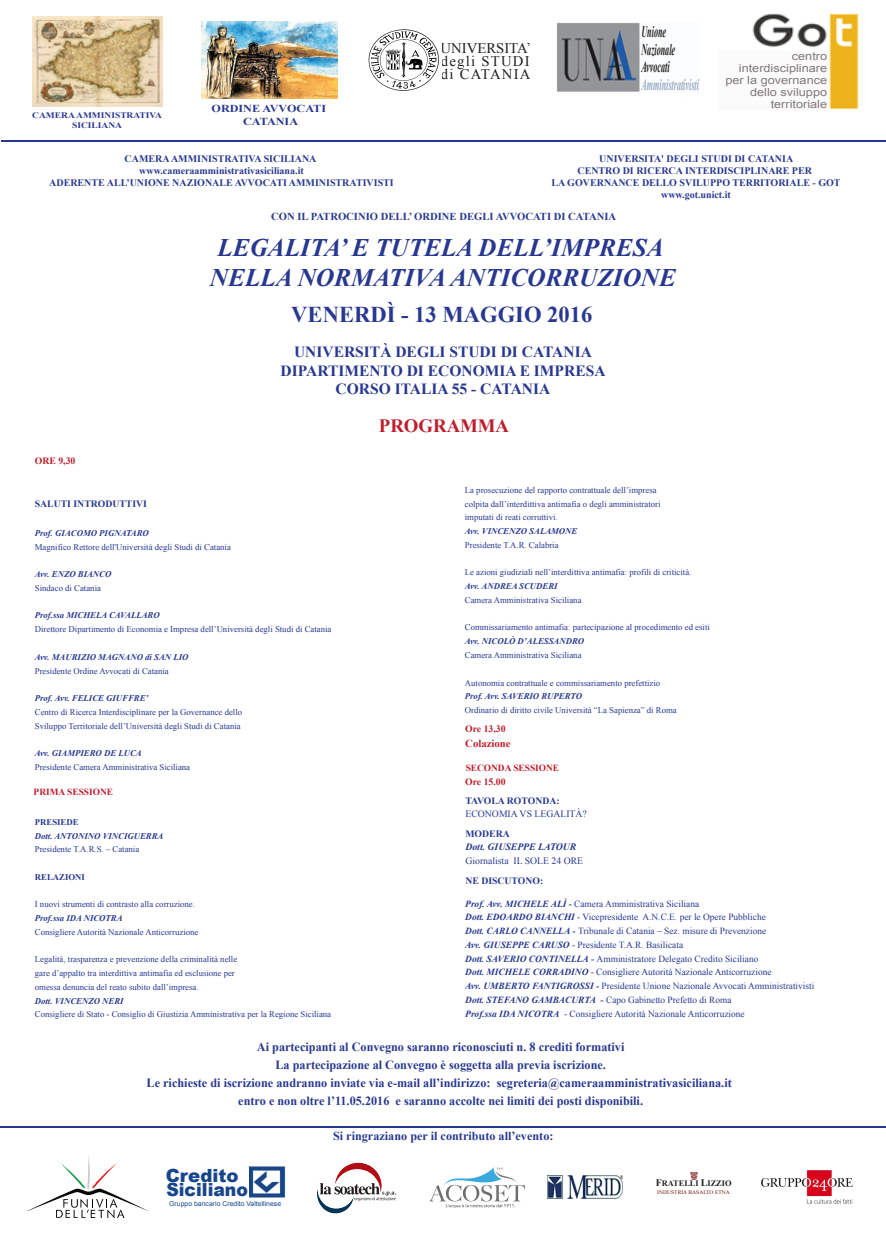
<style>
.page{position:relative;width:886px;height:1241px;background:#fff}
.page>*{position:absolute;margin:0;border:0;box-sizing:border-box;transform-origin:0 0}
.t1{font:italic 700 25.25px/30.3px "Times New Roman";color:#283890}
.t2{font:700 22.56px "Times New Roman";color:#283890}
.t3{font:700 18.75px "Times New Roman";color:#be1d2c}
.t4{font:900 18.12px "Arial";color:#19468a;scale:.95 1}
.t5{font:900 18.12px "Arial";color:#18468c}
.t6{font:italic 700 16.06px/17.6px "Times New Roman";color:#231f20;scale:.5 1}
.t7{font:italic 700 16.06px "Times New Roman";color:#98acc3;scale:.5 1}
.t8{font:700 15.5px/18.6px "Times New Roman";color:#283890;text-align:center}
.t9{font:14.62px/13.1px "Times New Roman";letter-spacing:.085em;color:#231f20;text-align:justify}
.t10{font:700 12.5px/18.1px "Times New Roman";color:#283890;text-align:center}
.t11{font:700 12.19px "Times New Roman";color:#283890}
.t12{font:11.12px/12.1px "Arial";color:#807879;text-align:right;scale:1.15 1}
.t13{font:700 10.69px "Times New Roman";color:#be1d2c}
.t14{font:700 10.62px "Times New Roman";color:#283890}
.t15{font:700 10.62px/12.8px "Times New Roman";color:#283890;text-align:center;scale:1.15 1}
.t16{font:700 10px/12px "Times New Roman";color:#283890;text-align:center}
.t17{font:700 9.75px "Times New Roman";color:#283890}
.t18{font:9.75px "Times New Roman";color:#283890}
.t19{font:700 9.75px "Times New Roman";color:#be1d2c}
.t20{font:italic 700 9.75px "Times New Roman";color:#283890}
.t21{font:9.38px/13.8px "Times New Roman";color:#283890}
.t22{font:700 9.38px "Times New Roman";color:#be1d2c}
.t23{font:8.75px/13.8px "Times New Roman";color:#283890}
.t24{font:italic 700 8.75px "Times New Roman";color:#283890}
.t25{font:700 8.75px "Times New Roman";color:#283890}
.t26{font:700 8.44px/10.1px "Times New Roman";color:#283890;text-align:center;scale:1.12 1}
.t27{font:700 8.38px "Times New Roman";color:#231f20}
.t28{font:6.75px "Arial";color:#15488e}
.t29{font:5.44px "Times New Roman";color:#771612}
.s1{font-weight:700;font-style:italic}
.s2{font-weight:700}
.s3{font-size:9.94px}
.s4{font-size:10.12px}
</style>
<div class="page">
<hr style="left:1px;top:140px;width:885px;height:2px;background:#283890">
<img style="left:33px;top:17px;width:130px;height:89px">
<img style="left:752px;top:13px;width:107px;height:97px">
<div style="left:718px;top:51px;width:110px;height:60px;background:#fcfbfc"></div>
<img style="left:557px;top:23px;width:83px;height:69px">
<div style="left:640px;top:22px;width:59px;height:71px;background:#fbfcfd"></div>
<img style="left:368px;top:29px;width:71px;height:62px">
<img style="left:201px;top:21px;width:137px;height:77px">
<hr style="left:0;top:1125px;width:886px;height:2px;background:#283890">
<img style="left:547px;top:1175px;width:75px;height:23px">
<img style="left:429px;top:1166px;width:97px;height:42px">
<img style="left:248px;top:1166px;width:38px;height:32px">
<img style="left:762px;top:1170px;width:91px;height:33px">
<svg style="left:317px;top:1162px;width:79px;height:51px"></svg>
<svg style="left:27px;top:1156px;width:122px;height:61px"></svg>
<svg style="left:690px;top:1172px;width:7px;height:6px"></svg>
<p class="t26" style="left:32px;top:110px;width:117px">CAMERA AMMINISTRATIVA<br>SICILIANA</p>
<p class="t15" style="left:211px;top:102px;width:101px">ORDINE AVVOCATI<br>CATANIA</p>
<p class="t16" style="left:49px;top:152px;width:346px">CAMERA AMMINISTRATIVA SICILIANA www.cameraamministrativasiciliana.it<br>ADERENTE ALL’UNIONE NAZIONALE AVVOCATI AMMINISTRATIVISTI</p>
<h3 class="t9" style="left:441px;top:41px;width:92px">UNIVERSITA’ degli STUDI di CATANIA</h3>
<h3 class="t6" style="left:641px;top:23px;width:69px">Unione<br>Nazionale<br>Avvocati</h3>
<h3 class="t7" style="left:641px;top:73px;width:117px">Amministrativisti</h3>
<p class="t12" style="left:725px;top:50px;width:90px">centro interdisciplinare per la governance dello sviluppo territoriale</p>
<p class="t16" style="left:551px;top:152px;width:291px">UNIVERSITA' DEGLI STUDI DI CATANIA<br>CENTRO DI RICERCA INTERDISCIPLINARE PER<br>LA GOVERNANCE DELLO SVILUPPO TERRITORIALE - GOT www.got.unict.it</p>
<p class="t14" style="left:271px;top:208px;width:347px">CON IL PATROCINIO DELL’ ORDINE DEGLI AVVOCATI DI CATANIA</p>
<h1 class="t1" style="left:210px;top:231px;width:467px">LEGALITA’ E TUTELA DELL’IMPRESA<br>NELLA NORMATIVA ANTICORRUZIONE</h1>
<h2 class="t2" style="left:291px;top:298px;width:303px">VENERDÌ - 13 MAGGIO 2016</h2>
<h3 class="t8" style="left:280px;top:342px;width:326px">UNIVERSITÀ DEGLI STUDI DI CATANIA<br>DIPARTIMENTO DI ECONOMIA E IMPRESA<br>CORSO ITALIA 55 - CATANIA</h3>
<p class="t19" style="left:35px;top:454px;width:42px">ORE 9,30</p>
<p class="t17" style="left:35px;top:496px;width:114px">SALUTI INTRODUTTIVI</p>
<p class="t24" style="left:35px;top:527px;width:116px">Prof. GIACOMO PIGNATARO</p>
<p class="t23" style="left:35px;top:539px;width:198px">Magnifico Rettore dell'Università degli Studi di Catania</p>
<p class="t24" style="left:35px;top:568px;width:78px">Avv. ENZO BIANCO</p>
<p class="t23" style="left:35px;top:580px;width:68px">Sindaco di Catania</p>
<p class="t24" style="left:35px;top:609px;width:126px">Prof.ssa MICHELA CAVALLARO</p>
<p class="t23" style="left:35px;top:622px;width:298px">Direttore Dipartimento di Economia e Impresa dell’Università degli Studi di Catania</p>
<p class="t24" style="left:35px;top:650px;width:155px">Avv. MAURIZIO MAGNANO di SAN LIO</p>
<p class="t23" style="left:35px;top:663px;width:135px">Presidente Ordine Avvocati di Catania</p>
<p class="t24" style="left:35px;top:692px;width:115px">Prof. Avv. FELICE GIUFFRE’</p>
<p class="t23" style="left:35px;top:704px;width:209px">Centro di Ricerca Interdisciplinare per la Governance dello<br>Sviluppo Territoriale dell’Università degli Studi di Catania</p>
<p class="t24" style="left:35px;top:747px;width:108px">Avv. GIAMPIERO DE LUCA</p>
<p class="t23" style="left:35px;top:759px;width:157px">Presidente Camera Amministrativa Siciliana</p>
<p class="t22" style="left:34px;top:785px;width:81px">PRIMA SESSIONE</p>
<p class="t25" style="left:35px;top:815px;width:45px">PRESIEDE</p>
<p class="t24" style="left:35px;top:829px;width:130px">Dott. ANTONINO VINCIGUERRA</p>
<p class="t23" style="left:35px;top:842px;width:106px">Presidente T.A.R.S. – Catania</p>
<p class="t25" style="left:35px;top:870px;width:52px">RELAZIONI</p>
<p class="t23" style="left:35px;top:897px;width:162px">I nuovi strumenti di contrasto alla corruzione.</p>
<p class="t24" style="left:35px;top:911px;width:89px">Prof.ssa IDA NICOTRA</p>
<p class="t23" style="left:35px;top:924px;width:165px">Consigliere Autorità Nazionale Anticorruzione</p>
<p class="t23" style="left:35px;top:952px;width:204px">Legalità, trasparenza e prevenzione della criminalità nelle gare d’appalto tra interdittiva antimafia ed esclusione per omessa denuncia del reato subito dall’impresa.</p>
<p class="t24" style="left:35px;top:994px;width:90px">Dott. VINCENZO NERI</p>
<p class="t23" style="left:35px;top:1007px;width:298px">Consigliere di Stato - Consiglio di Giustizia Amministrativa per la Regione Siciliana</p>
<h3 class="t3" style="left:379px;top:411px;width:132px">PROGRAMMA</h3>
<p class="t23" style="left:465px;top:482px;width:197px">La prosecuzione del rapporto contrattuale dell’impresa colpita dall’interdittiva antimafia o degli amministratori imputati di reati corruttivi.</p>
<p class="t24" style="left:465px;top:525px;width:114px">Avv. VINCENZO SALAMONE</p>
<p class="t23" style="left:465px;top:537px;width:95px">Presidente T.A.R. Calabria</p>
<p class="t23" style="left:465px;top:565px;width:228px">Le azioni giudiziali nell’interdittiva antimafia: profili di criticità.</p>
<p class="t24" style="left:465px;top:580px;width:94px">Avv. ANDREA SCUDERI</p>
<p class="t23" style="left:465px;top:592px;width:118px">Camera Amministrativa Siciliana</p>
<p class="t23" style="left:465px;top:620px;width:246px">Commissariamento antimafia: partecipazione al procedimento ed esiti</p>
<p class="t24" style="left:465px;top:635px;width:121px">Avv. NICOLÒ D’ALESSANDRO</p>
<p class="t23" style="left:465px;top:647px;width:118px">Camera Amministrativa Siciliana</p>
<p class="t23" style="left:465px;top:675px;width:197px">Autonomia contrattuale e commissariamento prefettizio</p>
<p class="t24" style="left:465px;top:690px;width:119px">Prof. Avv. SAVERIO RUPERTO</p>
<p class="t23" style="left:465px;top:702px;width:213px">Ordinario di diritto civile Università “La Sapienza” di Roma</p>
<p class="t19" style="left:465px;top:721px;width:42px">Ore 13,30</p>
<p class="t13" style="left:465px;top:735px;width:47px">Colazione</p>
<p class="t22" style="left:466px;top:761px;width:95px">SECONDA SESSIONE</p>
<p class="t19" style="left:465px;top:774px;width:42px">Ore 15.00</p>
<p class="t17" style="left:465px;top:793px;width:96px">TAVOLA ROTONDA:</p>
<p class="t18" style="left:465px;top:807px;width:123px">ECONOMIA VS LEGALITÀ?</p>
<p class="t17" style="left:465px;top:826px;width:46px">MODERA</p>
<p class="t20" style="left:465px;top:840px;width:112px">Dott. GIUSEPPE LATOUR</p>
<p class="t18" style="left:465px;top:853px;width:119px">Giornalista IL SOLE 24 ORE</p>
<p class="t17" style="left:465px;top:873px;width:79px">NE DISCUTONO:</p>
<p class="t21" style="left:465px;top:896px;width:351px"><span class="s1">Prof. Avv. MICHELE ALÌ</span> <span class="s2">-</span> Camera Amministrativa Siciliana<br><span class="s1">Dott. EDOARDO BIANCHI</span> - Vicepresidente A.N.C.E. per le Opere Pubbliche<br><span class="s1">Dott. CARLO CANNELLA</span> <span class="s2">-</span> Tribunale di Catania – Sez. misure di Prevenzione<br><span class="s1">Avv. GIUSEPPE CARUSO</span> - Presidente T.A.R. Basilicata<br><span class="s1">Dott. SAVERIO CONTINELLA</span> <span class="s2">-</span> Amministratore Delegato Credito Siciliano<br><span class="s1">Dott. MICHELE CORRADINO</span> - Consigliere Autorità Nazionale Anticorruzione<br><span class="s1">Avv. UMBERTO FANTIGROSSI</span> <span class="s2">-</span> Presidente Unione Nazionale Avvocati Amministrativisti <span class="s1">Dott. STEFANO GAMBACURTA</span> <span class="s2">-</span> Capo Gabinetto Prefetto di Roma<br><span class="s1">Prof.ssa IDA NICOTRA</span> - Consigliere Autorità Nazionale Anticorruzione</p>
<p class="t10" style="left:147px;top:1036px;width:587px">Ai partecipanti al Convegno saranno riconosciuti n. 8 crediti formativi<br>La partecipazione al Convegno è soggetta alla previa iscrizione.<br>Le richieste di iscrizione andranno inviate via e-mail all’indirizzo: segreteria@cameraamministrativasiciliana.it entro e non oltre l’11.05.2016 e saranno accolte nei limiti dei posti disponibili.</p>
<h3 class="t11" style="left:333px;top:1127px;width:222px">Si ringraziano per il contributo all’evento:</h3>
<h3 class="t5" style="left:166px;top:1162px;width:74px">Credito</h3>
<h3 class="t4" style="left:166px;top:1175px;width:87px">Siciliano</h3>
<p class="t27" style="left:656px;top:1176px;width:77px"><span class="s3">F</span>RATELLI <span class="s4">L</span>IZZIO</p>
<p class="t29" style="left:657px;top:1188px;width:74px">INDUSTRIA BASALTO ETNA</p>
<p class="t28" style="left:169px;top:1198px;width:113px">Gruppo bancario Credito Valtellinese</p>
</div>
